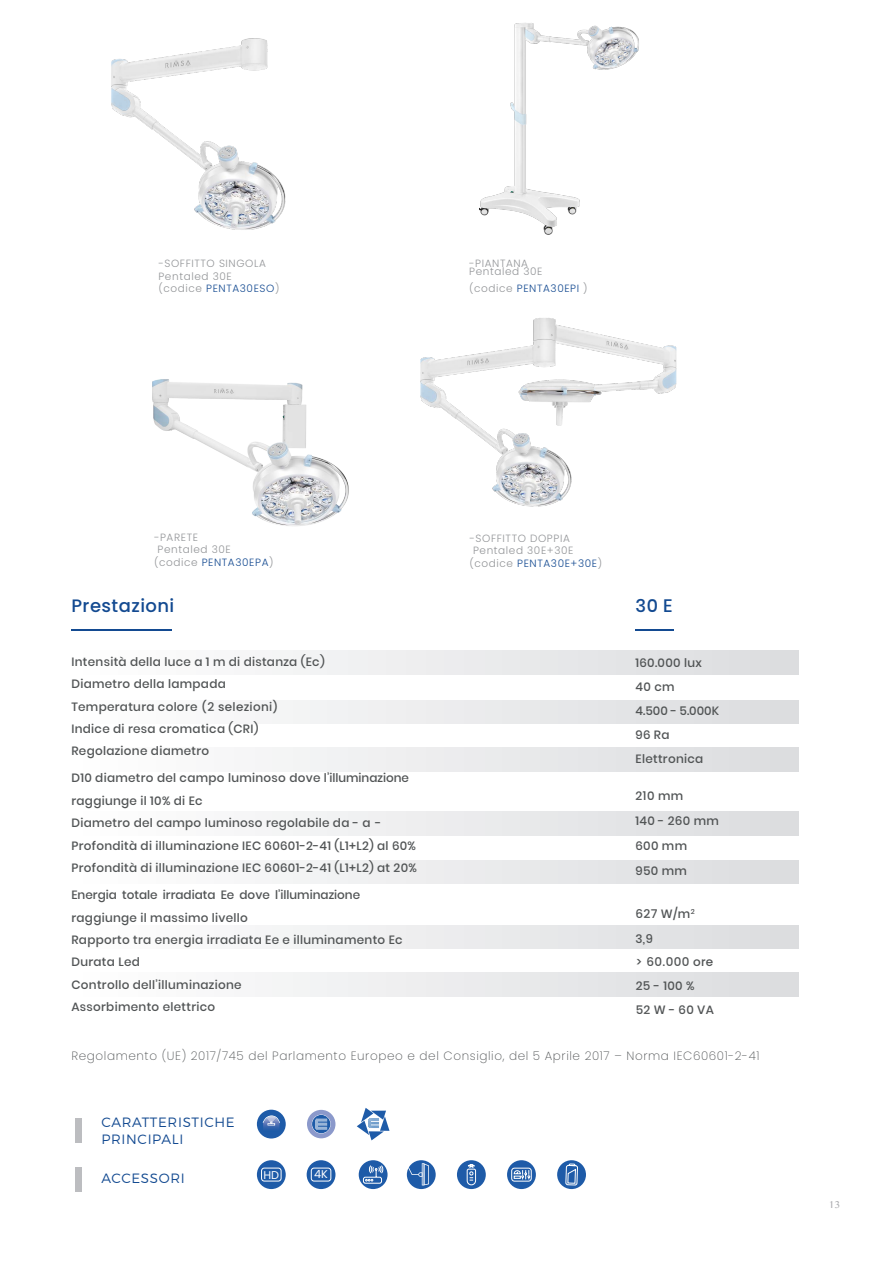
<style>
.page{position:relative;width:893px;height:1263px;background:#fff}
.page>*{position:absolute;margin:0;border:0;box-sizing:border-box;transform-origin:0 0}
.t1{font:500 18px "Poppins";letter-spacing:.025em;color:#134a91}
.t2{font:300 13.5px/16.2px "Montserrat";letter-spacing:.05em;color:#134a91}
.t3{font:500 12px/22.5px "Poppins";letter-spacing:.025em;color:#515455}
.t4{font:200 12px "Poppins";letter-spacing:.05em;color:#515455}
.t5{font:11.25px "Poppins";color:#fff}
.t6{font:300 10.5px/12.6px "Poppins";letter-spacing:.055em;color:#939598}
.t7{font:300 10.5px "Poppins";letter-spacing:.055em;color:#144a91}
.t8{font:10.5px "Malayalam MN";color:#a8a9ad}
.s1{color:#144a91}
.s2{color:#939598}
</style>
<div class="page">
<hr style="left:635px;top:629px;width:39px;height:2px;background:#134a91">
<div style="left:75px;top:1167px;width:6px;height:24px;background:#bcbdc0"></div>
<div style="left:75px;top:1118px;width:6px;height:24px;background:#bcbdc0"></div>
<div style="left:56px;top:651px;width:743px;height:23px;background:linear-gradient(to right,#fff,#dbdcde)"></div>
<div style="left:56px;top:700px;width:743px;height:24px;background:linear-gradient(to right,#fff,#dbdcde)"></div>
<div style="left:56px;top:747px;width:743px;height:24px;background:linear-gradient(to right,#fff,#dbdcde)"></div>
<div style="left:56px;top:811px;width:743px;height:24px;background:linear-gradient(to right,#fff,#dbdcde)"></div>
<div style="left:56px;top:860px;width:743px;height:24px;background:linear-gradient(to right,#fff,#dbdcde)"></div>
<div style="left:56px;top:925px;width:743px;height:24px;background:linear-gradient(to right,#fff,#dbdcde)"></div>
<div style="left:56px;top:973px;width:743px;height:23px;background:linear-gradient(to right,#fff,#dbdcde)"></div>
<hr style="left:71px;top:629px;width:101px;height:1px;background:#134a91">
<img style="left:420px;top:318px;width:257px;height:189px">
<img style="left:479px;top:23px;width:160px;height:212px">
<img style="left:111px;top:38px;width:175px;height:192px">
<img style="left:152px;top:379px;width:197px;height:147px">
<svg style="left:257px;top:1160px;width:29px;height:29px"></svg>
<div style="left:261px;top:1168px;width:20px;height:13px;border:1px solid #fff;border-radius:3px"></div>
<svg style="left:407px;top:1160px;width:29px;height:29px"></svg>
<svg style="left:408px;top:1163px;width:21px;height:22px"></svg>
<div style="left:457px;top:1160px;width:29px;height:29px;background:#1e5ba8;border-radius:50%"></div>
<svg style="left:466px;top:1164px;width:10px;height:21px"></svg>
<div style="left:507px;top:1160px;width:29px;height:29px;background:#1e5ba8;border-radius:50%"></div>
<svg style="left:511px;top:1167px;width:21px;height:15px"></svg>
<div style="left:557px;top:1160px;width:29px;height:29px;background:#1e5ba8;border-radius:50%"></div>
<svg style="left:565px;top:1160px;width:13px;height:30px"></svg>
<div style="left:257px;top:1110px;width:29px;height:28px;background:#1e5ba8;border-radius:50%"></div>
<img style="left:263px;top:1125px;width:17px;height:4px">
<svg style="left:263px;top:1115px;width:17px;height:10px"></svg>
<svg style="left:307px;top:1110px;width:28px;height:28px"></svg>
<svg style="left:357px;top:1108px;width:32px;height:32px"></svg>
<svg style="left:307px;top:1160px;width:28px;height:29px"></svg>
<div style="left:311px;top:1168px;width:20px;height:13px;border:1px solid #fff;border-radius:3px"></div>
<div style="left:359px;top:1160px;width:29px;height:29px;background:#1e5ba8;border-radius:50%"></div>
<svg style="left:363px;top:1165px;width:21px;height:19px"></svg>
<p class="t6" style="left:158px;top:257px;width:122px">-SOFFITTO SINGOLA<br>Pentaled 30E<br>(codice <span class="s1">PENTA30ESO</span>)</p>
<p class="t6" style="left:469px;top:259px;width:75px;line-height:8.4px">-PIANTANA<br>Pentaled 30E</p>
<p class="t7" style="left:469px;top:282px;width:120px"><span class="s2">(codice</span> PENTA30EPI <span class="s2">)</span></p>
<p class="t6" style="left:154px;top:531px;width:45px">-PARETE</p>
<p class="t6" style="left:157px;top:543px;width:75px">Pentaled 30E</p>
<p class="t7" style="left:154px;top:556px;width:121px"><span class="s2">(codice</span> PENTA30EPA<span class="s2">)</span></p>
<p class="t6" style="left:469px;top:532px;width:102px">-SOFFITTO DOPPIA</p>
<p class="t6" style="left:473px;top:544px;width:102px">Pentaled 30E+30E</p>
<p class="t7" style="left:469px;top:557px;width:134px"><span class="s2">(codice</span> PENTA30E+30E<span class="s2">)</span></p>
<p class="t1" style="left:71px;top:595px;width:104px">Prestazioni</p>
<h1 class="t1" style="left:635px;top:595px;width:38px">30 E</h1>
<p class="t3" style="left:71px;top:650px;width:255px">Intensità della luce a 1 m di distanza (Ec)<br>Diametro della lampada<br>Temperatura colore (2 selezioni)<br>Indice di resa cromatica (CRI)<br>Regolazione diametro</p>
<p class="t3" style="left:71px;top:767px;width:347px">D10 diametro del campo luminoso dove l’illuminazione raggiunge il 10% di Ec<br>Diametro del campo luminoso regolabile da - a - Profondità di illuminazione IEC 60601-2-41 (L1+L2) al 60% Profondità di illuminazione IEC 60601-2-41 (L1+L2) at 20%</p>
<p class="t3" style="left:71px;top:884px;width:333px">Energia totale irradiata Ee dove l’illuminazione raggiunge il massimo livello<br>Rapporto tra energia irradiata Ee e illuminamento Ec Durata Led<br>Controllo dell’illuminazione<br>Assorbimento elettrico</p>
<p class="t3" style="left:635px;top:650px;width:85px;line-height:24px">160.000 lux<br>40 cm<br>4.500 - 5.000K<br>96 Ra<br>Elettronica</p>
<p class="t3" style="left:635px;top:784px;width:85px;line-height:24.9px">210 mm<br>140 - 260 mm<br>600 mm<br>950 mm</p>
<p class="t3" style="left:635px;top:901px;width:61px;line-height:24.9px">627 W/m<sup>2<br></sup>3,9</p>
<p class="t3" style="left:635px;top:949px;width:80px;line-height:24px">&gt; 60.000 ore<br>25 - 100 %<br>52 W - 60 VA</p>
<p class="t4" style="left:71px;top:1049px;width:689px">Regolamento (UE) 2017/745 del Parlamento Europeo e del Consiglio, del 5 Aprile 2017 – Norma IEC60601-2-41</p>
<p class="t2" style="left:101px;top:1113px;width:135px">CARATTERISTICHE<br>PRINCIPALI</p>
<p class="t2" style="left:101px;top:1169px;width:85px">ACCESSORI</p>
<p class="t5" style="left:263px;top:1168px;width:17px">HD</p>
<p class="t5" style="left:314px;top:1168px;width:15px">4K</p>
<p class="t8" style="left:829px;top:1199px;width:13px">13</p>
</div>
